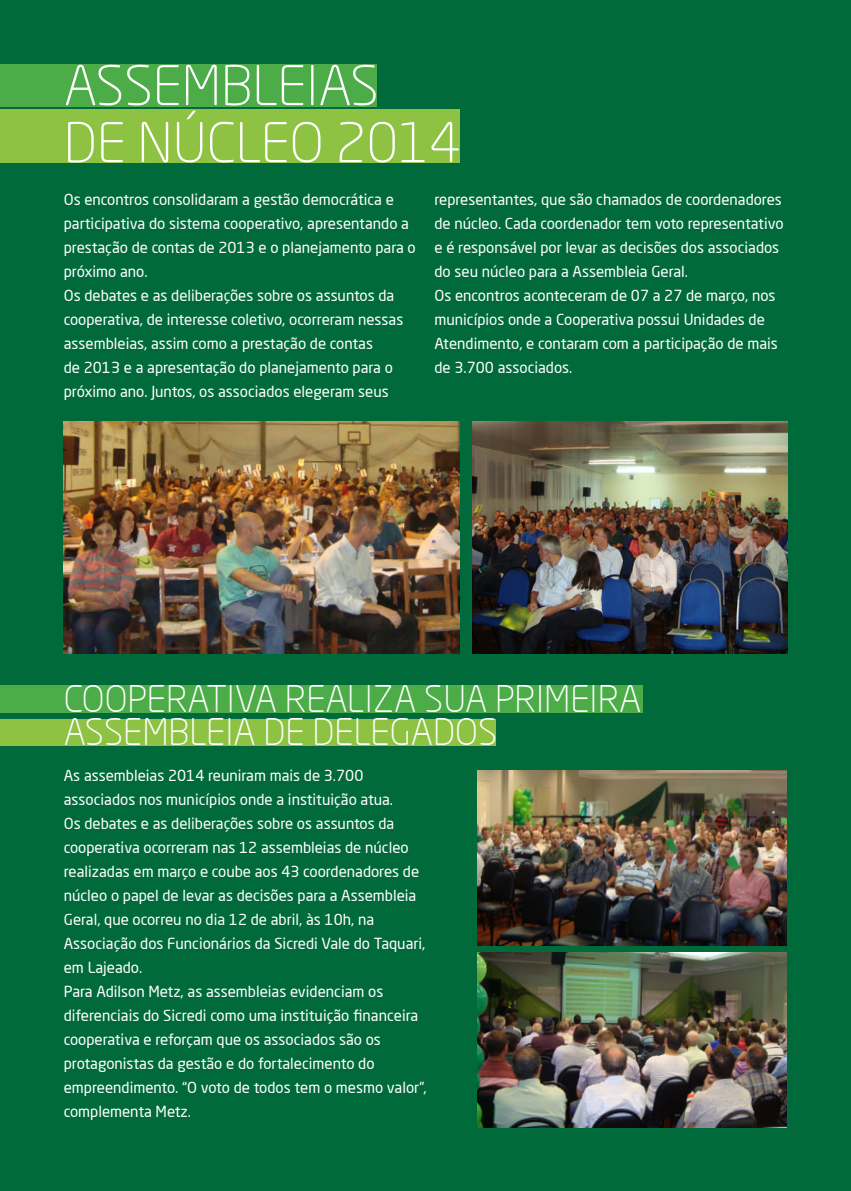
<style>
.page{position:relative;width:851px;height:1191px;background:#fff}
.page>*{position:absolute;margin:0;border:0;box-sizing:border-box;transform-origin:0 0}
.t1{font:300 54px/57px "Neo Sans Pro";color:#fff}
.t2{font:300 36px "Neo Sans Pro";color:#fff}
.t3{font:15px/24px "Neo Sans Pro";color:#fff}
</style>
<div class="page">
<div style="left:0;top:0;width:850px;height:1191px;background:#016a3b"></div>
<svg style="left:786px;top:1095px;width:1px;height:32px"></svg>
<div style="left:0;top:64px;width:376px;height:42px;background:#4bac48"></div>
<div style="left:0;top:109px;width:459px;height:53px;background:#8dc242"></div>
<div style="left:0;top:685px;width:642px;height:27px;background:#4bac48"></div>
<div style="left:0;top:719px;width:495px;height:26px;background:#8dc242"></div>
<img style="left:64px;top:421px;width:395px;height:232px">
<img style="left:477px;top:770px;width:309px;height:175px">
<img style="left:477px;top:952px;width:309px;height:175px">
<img style="left:472px;top:421px;width:315px;height:232px">
<h1 class="t1" style="left:64px;top:56px;width:172px">ASSEMBLEIAS<br>DE NÚCLEO</h1>
<h1 class="t1" style="left:335px;top:113px;width:127px">2014</h1>
<p class="t3" style="left:64px;top:187px;width:353px">Os encontros consolidaram a gestão democrática e participativa do sistema cooperativo, apresentando a prestação de contas de 2013 e o planejamento para o próximo ano.<br>Os debates e as deliberações sobre os assuntos da cooperativa, de interesse coletivo, ocorreram nessas assembleias, assim como a prestação de contas<br>de 2013 e a apresentação do planejamento para o próximo ano. Juntos, os associados elegeram seus</p>
<p class="t3" style="left:434px;top:187px;width:350px">representantes, que são chamados de coordenadores de núcleo. Cada coordenador tem voto representativo e é responsável por levar as decisões dos associados do seu núcleo para a Assembleia Geral.<br>Os encontros aconteceram de 07 a 27 de março, nos municípios onde a Cooperativa possui Unidades de Atendimento, e contaram com a participação de mais de 3.700 associados.</p>
<h2 class="t2" style="left:64px;top:677px;width:21px">COOPERATIVA</h2>
<h2 class="t2" style="left:285px;top:677px;width:18px">REALI</h2>
<h2 class="t2" style="left:373px;top:677px;width:73px">ZA SUA</h2>
<h2 class="t2" style="left:495px;top:677px;width:19px">PRIMEIRA</h2>
<h2 class="t2" style="left:64px;top:710px;width:41px">ASSEMBLEIA</h2>
<h2 class="t2" style="left:263px;top:710px;width:92px">DE DELEGADOS</h2>
<p class="t3" style="left:64px;top:763px;width:364px">As assembleias 2014 reuniram mais de 3.700 associados nos municípios onde a instituição atua.<br>Os debates e as deliberações sobre os assuntos da cooperativa ocorreram nas 12 assembleias de núcleo realizadas em março e coube aos 43 coordenadores de núcleo o papel de levar as decisões para a Assembleia Geral, que ocorreu no dia 12 de abril, às 10h, na Associação dos Funcionários da Sicredi Vale do Taquari, em Lajeado.<br>Para Adilson Metz, as assembleias evidenciam os diferenciais do Sicredi como uma instituição financeira cooperativa e reforçam que os associados são os protagonistas da gestão e do fortalecimento do empreendimento. “O voto de todos tem o mesmo valor”, complementa Metz.</p>
</div>
